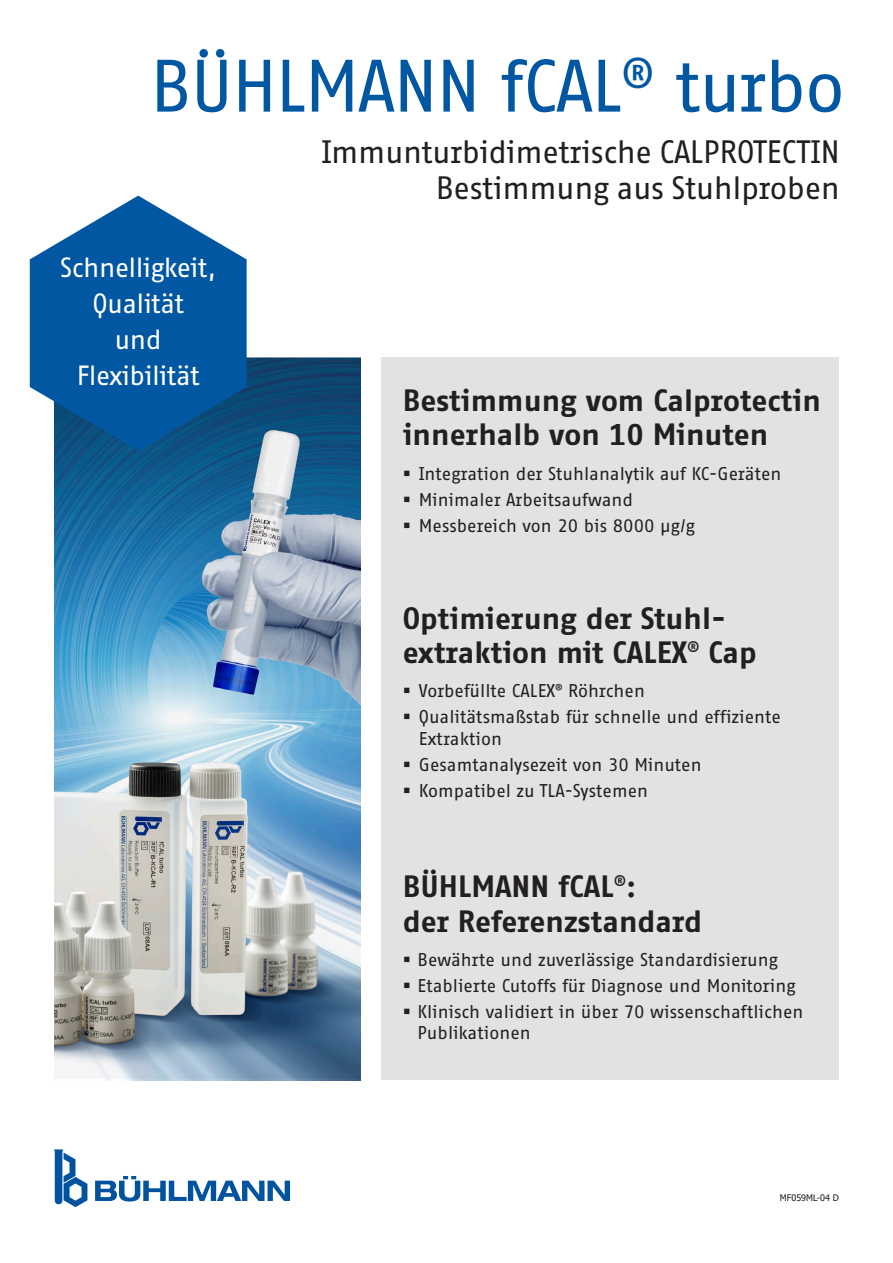
<style>
.page{position:relative;width:893px;height:1263px;background:#fff}
.page>*{position:absolute;margin:0;border:0;box-sizing:border-box;transform-origin:0 0}
.t1{font:72px "Fago Office Sans OT";letter-spacing:-.025em;color:#0157a1}
.t2{font:31.5px/36px "Fago Office Sans OT";letter-spacing:-.015em;color:#231f20;text-align:right}
.t3{font:700 30px/34.5px "Fago Office Sans OT";color:#231f20}
.t4{font:27px/36px "Fago Office Sans OT";letter-spacing:-.025em;color:#fff;text-align:center}
.t5{font:18px/21.6px "Fago Office Sans OT";color:#231f20}
.t6{font:9px "Tahoma";color:#231f20}
.s1{font-weight:400}
</style>
<div class="page">
<img style="left:54px;top:357px;width:306px;height:723px">
<div style="left:381px;top:357px;width:458px;height:723px;background:#e1e2e4"></div>
<svg style="left:30px;top:196px;width:217px;height:255px;background:#276fab"></svg>
<svg style="left:95px;top:1176px;width:195px;height:25px"></svg>
<svg style="left:54px;top:1149px;width:33px;height:58px"></svg>
<h1 class="t1" style="left:150px;top:47px;width:696px">BÜHLMANN fCAL<sup>®</sup> turbo</h1>
<h3 class="t4" style="left:60px;top:250px;width:157px">Schnelligkeit,<br>Qualität<br>und<br>Flexibilität</h3>
<h2 class="t2" style="left:322px;top:135px;width:520px">Immunturbidimetrische CALPROTECTIN<br>Bestimmung aus Stuhlproben</h2>
<h3 class="t3" style="left:403px;top:383px;width:420px">Bestimmung vom Calprotectin innerhalb von 10 Minuten</h3>
<p class="t5" style="left:403px;top:463px;width:380px">▪ Integration der Stuhlanalytik auf KC-Geräten</p>
<p class="t5" style="left:403px;top:489px;width:232px">▪ Minimaler Arbeitsaufwand</p>
<p class="t5" style="left:403px;top:515px;width:294px">▪ Messbereich von 20 bis 8000 µg/g</p>
<h3 class="t3" style="left:403px;top:601px;width:356px">Optimierung der Stuhl&shy;extraktion mit CALEX<span class="s1">®</span> Cap</h3>
<p class="t5" style="left:403px;top:680px;width:244px">▪ Vorbefüllte CALEX® Röhrchen</p>
<p class="t5" style="left:419px;top:706px;width:364px;text-indent:-16px">▪ Qualitätsmaßstab für schnelle und effiziente<br>Extraktion</p>
<p class="t5" style="left:403px;top:754px;width:301px">▪ Gesamtanalysezeit von 30 Minuten</p>
<p class="t5" style="left:403px;top:780px;width:247px">▪ Kompatibel zu TLA-Systemen</p>
<h3 class="t3" style="left:403px;top:869px;width:301px">BÜHLMANN fCAL<span class="s1">®</span>:<br>der Referenzstandard</h3>
<p class="t5" style="left:403px;top:949px;width:377px">▪ Bewährte und zuverlässige Standardisierung</p>
<p class="t5" style="left:403px;top:975px;width:394px">▪ Etablierte Cutoffs für Diagnose und Monitoring</p>
<p class="t5" style="left:418px;top:1001px;width:387px;text-indent:-15px">▪ Klinisch validiert in über 70 wissenschaftlichen<br>Publikationen</p>
<p class="t6" style="left:780px;top:1192px;width:61px">MF059ML-04 D</p>
</div>
